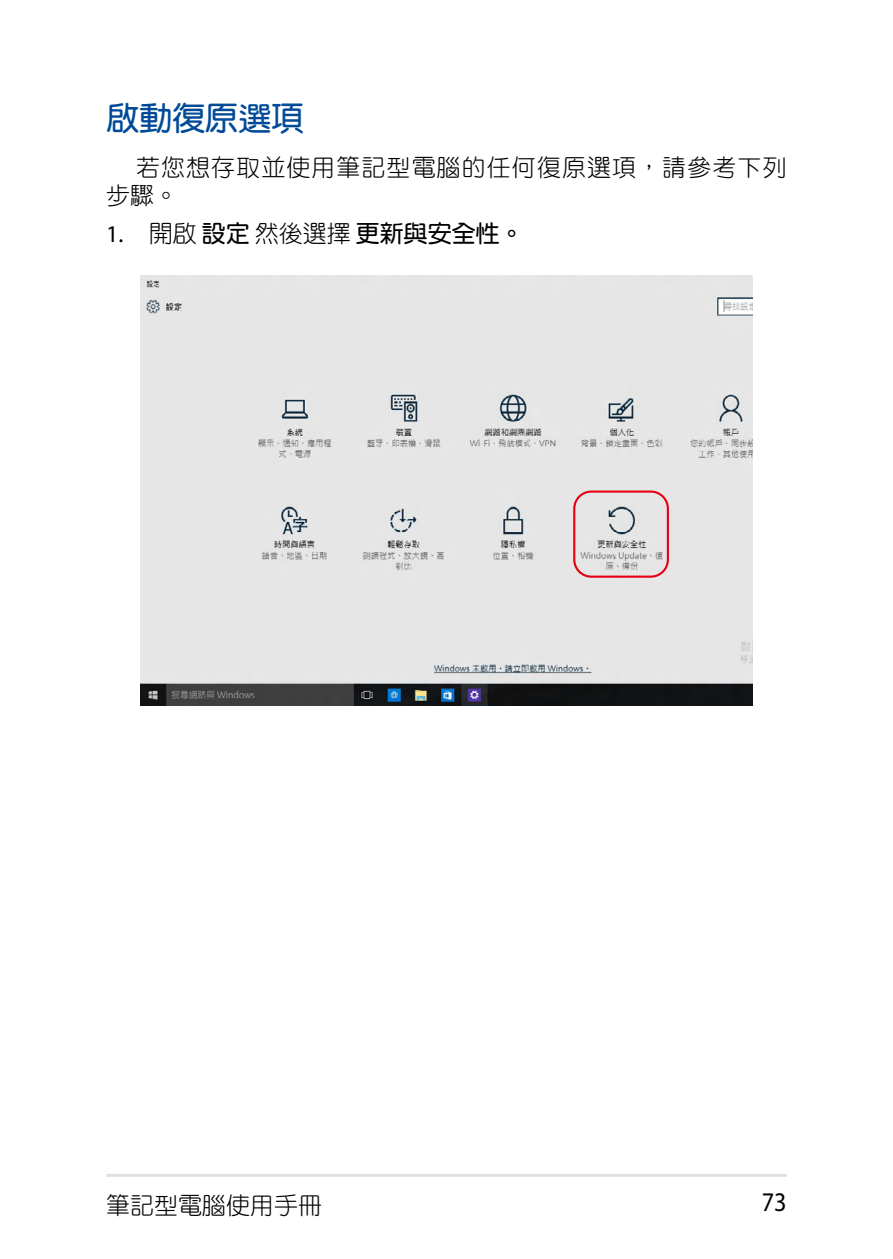
<style>
.page{position:relative;width:893px;height:1259px;background:#fff}
.page>*{position:absolute;margin:0;border:0;box-sizing:border-box;transform-origin:0 0}
.t1{font:33px "DF Yuan Std W7";color:#004a98}
.t2{font:27px "Myriad Pro";color:#000;scale:.9 1}
.t3{font:24px/28.8px "DF Yuan Std W3";letter-spacing:.045em;color:#000}
.t4{font:24px "DF Yuan Std W7";color:#000}
.t5{font:24px "DF Yuan Std W3";color:#000}
.s1{font-family:"Myriad Pro"}
.s2{font-family:"DF Yuan Std W3"}
</style>
<div class="page">
<hr style="left:106px;top:1173px;width:681px;height:3px;background:#e1e0df">
<img style="left:140px;top:276px;width:613px;height:429px">
<div style="left:573px;top:490px;width:96px;height:88px;border:2px solid #e60012;border-radius:17px"></div>
<h1 class="t1" style="left:106px;top:100px;width:199px">啟動復原選項</h1>
<p class="t3" style="left:106px;top:152px;width:682px;text-indent:30px">若您想存取並使用筆記型電腦的任何復原選項，請參考下列步驟。</p>
<p class="t4" style="left:106px;top:220px;width:419px"><span class="s1">1.</span> <span class="s2">開啟</span>設定<span class="s2">然後選擇</span>更新與安全性。</p>
<p class="t5" style="left:106px;top:1192px;width:218px">筆記型電腦使用手冊</p>
<p class="t2" style="left:762px;top:1185px;width:29px">73</p>
</div>
